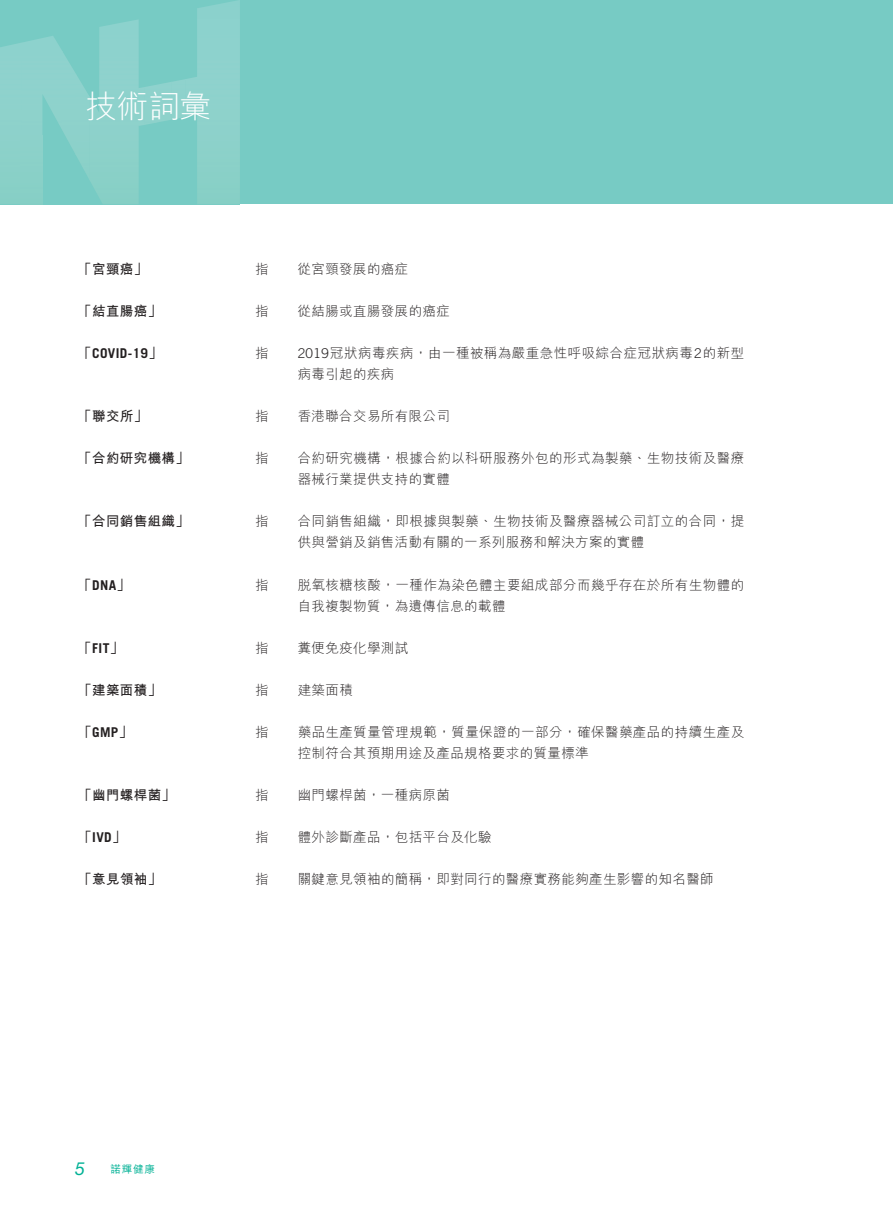
<style>
.page{position:relative;width:893px;height:1212px;background:#fff}
.page>*{position:absolute;margin:0;border:0;box-sizing:border-box;transform-origin:0 0}
.t1{font:300 31.5px "M Hei HK";color:#fff}
.t2{font:italic 18px "Helvetica Neue LT Std";color:#00b195}
.t3{font:300 13.5px "M Hei HK";letter-spacing:.03em;color:#231f20}
.t4{font:700 13.5px "M Hei HK";letter-spacing:.03em;color:#231f20}
.t5{font:700 13.5px "Trade Gothic LT Std";letter-spacing:.03em;color:#231f20}
.t6{font:500 10.5px "M Hei HK";color:#00b195}
.s1{font-family:"M Hei HK"}
.s2{font-family:"Trade Gothic LT Std"}
</style>
<div class="page">
<div style="left:0;top:0;width:893px;height:204px;background:#77cbc4"></div>
<img style="left:186px;top:0;width:54px;height:204px">
<img style="left:90px;top:20px;width:54px;height:184px">
<img style="left:21px;top:36px;width:41px;height:101px">
<div style="left:0;top:43px;width:21px;height:161px;background:#8dd1cb"></div>
<img style="left:62px;top:51px;width:14px;height:104px">
<img style="left:76px;top:75px;width:14px;height:105px">
<img style="left:172px;top:79px;width:14px;height:41px">
<img style="left:144px;top:82px;width:28px;height:40px">
<img style="left:144px;top:122px;width:13px;height:3px">
<img style="left:21px;top:136px;width:21px;height:68px">
<h1 class="t1" style="left:85px;top:90px;width:127px">技術詞彙</h1>
<p class="t4" style="left:78px;top:260px;width:71px">「宮頸癌」</p>
<p class="t3" style="left:255px;top:263px;width:15px">指</p>
<p class="t3" style="left:298px;top:263px;width:112px">從宮頸發展的癌症</p>
<p class="t4" style="left:78px;top:302px;width:84px">「結直腸癌」</p>
<p class="t3" style="left:255px;top:305px;width:15px">指</p>
<p class="t3" style="left:298px;top:305px;width:154px">從結腸或直腸發展的癌症</p>
<p class="t5" style="left:78px;top:345px;width:85px"><span class="s1">「</span>COVID-19<span class="s1">」</span></p>
<p class="t3" style="left:255px;top:347px;width:15px">指</p>
<p class="t3" style="left:298px;top:347px;width:448px"><span class="s2">2019</span>冠狀病毒疾病，由一種被稱為嚴重急性呼吸綜合症冠狀病毒<span class="s2">2</span>的新型</p>
<p class="t4" style="left:78px;top:407px;width:71px">「聯交所」</p>
<p class="t3" style="left:255px;top:410px;width:15px">指</p>
<p class="t3" style="left:298px;top:368px;width:98px">病毒引起的疾病</p>
<p class="t3" style="left:298px;top:410px;width:154px">香港聯合交易所有限公司</p>
<p class="t4" style="left:78px;top:449px;width:112px">「合約研究機構」</p>
<p class="t3" style="left:255px;top:452px;width:15px">指</p>
<p class="t3" style="left:298px;top:452px;width:448px">合約研究機構，根據合約以科研服務外包的形式為製藥、生物技術及醫療</p>
<p class="t4" style="left:78px;top:512px;width:112px">「合同銷售組織」</p>
<p class="t3" style="left:255px;top:515px;width:15px">指</p>
<p class="t3" style="left:298px;top:473px;width:154px">器械行業提供支持的實體</p>
<p class="t3" style="left:298px;top:515px;width:448px">合同銷售組織，即根據與製藥、生物技術及醫療器械公司訂立的合同，提</p>
<p class="t5" style="left:78px;top:576px;width:53px"><span class="s1">「</span>DNA<span class="s1">」</span></p>
<p class="t3" style="left:255px;top:578px;width:15px">指</p>
<p class="t3" style="left:298px;top:536px;width:348px">供與營銷及銷售活動有關的一系列服務和解決方案的實體</p>
<p class="t3" style="left:298px;top:578px;width:448px">脫氧核糖核酸，一種作為染色體主要組成部分而幾乎存在於所有生物體的</p>
<p class="t5" style="left:78px;top:639px;width:47px"><span class="s1">「</span>FIT<span class="s1">」</span></p>
<p class="t3" style="left:255px;top:641px;width:15px">指</p>
<p class="t3" style="left:298px;top:599px;width:209px">自我複製物質，為遺傳信息的載體</p>
<p class="t3" style="left:298px;top:641px;width:112px">糞便免疫化學測試</p>
<p class="t4" style="left:78px;top:680px;width:84px">「建築面積」</p>
<p class="t3" style="left:255px;top:683px;width:15px">指</p>
<p class="t3" style="left:298px;top:683px;width:57px">建築面積</p>
<p class="t5" style="left:78px;top:723px;width:56px"><span class="s1">「</span>GMP<span class="s1">」</span></p>
<p class="t3" style="left:255px;top:725px;width:15px">指</p>
<p class="t3" style="left:298px;top:725px;width:448px">藥品生產質量管理規範，質量保證的一部分，確保醫藥產品的持續生產及</p>
<p class="t4" style="left:78px;top:785px;width:98px">「幽門螺桿菌」</p>
<p class="t3" style="left:255px;top:788px;width:15px">指</p>
<p class="t3" style="left:298px;top:746px;width:293px">控制符合其預期用途及產品規格要求的質量標準</p>
<p class="t3" style="left:298px;top:788px;width:154px">幽門螺桿菌，一種病原菌</p>
<p class="t5" style="left:78px;top:828px;width:49px"><span class="s1">「</span>IVD<span class="s1">」</span></p>
<p class="t3" style="left:255px;top:830px;width:15px">指</p>
<p class="t3" style="left:298px;top:830px;width:195px">體外診斷產品，包括平台及化驗</p>
<p class="t4" style="left:78px;top:869px;width:84px">「意見領袖」</p>
<p class="t3" style="left:255px;top:872px;width:15px">指</p>
<p class="t3" style="left:298px;top:872px;width:417px">關鍵意見領袖的簡稱，即對同行的醫療實務能夠產生影響的知名醫師</p>
<h2 class="t2" style="left:75px;top:1158px;width:12px">5</h2>
<p class="t6" style="left:111px;top:1162px;width:46px">諾輝健康</p>
</div>
